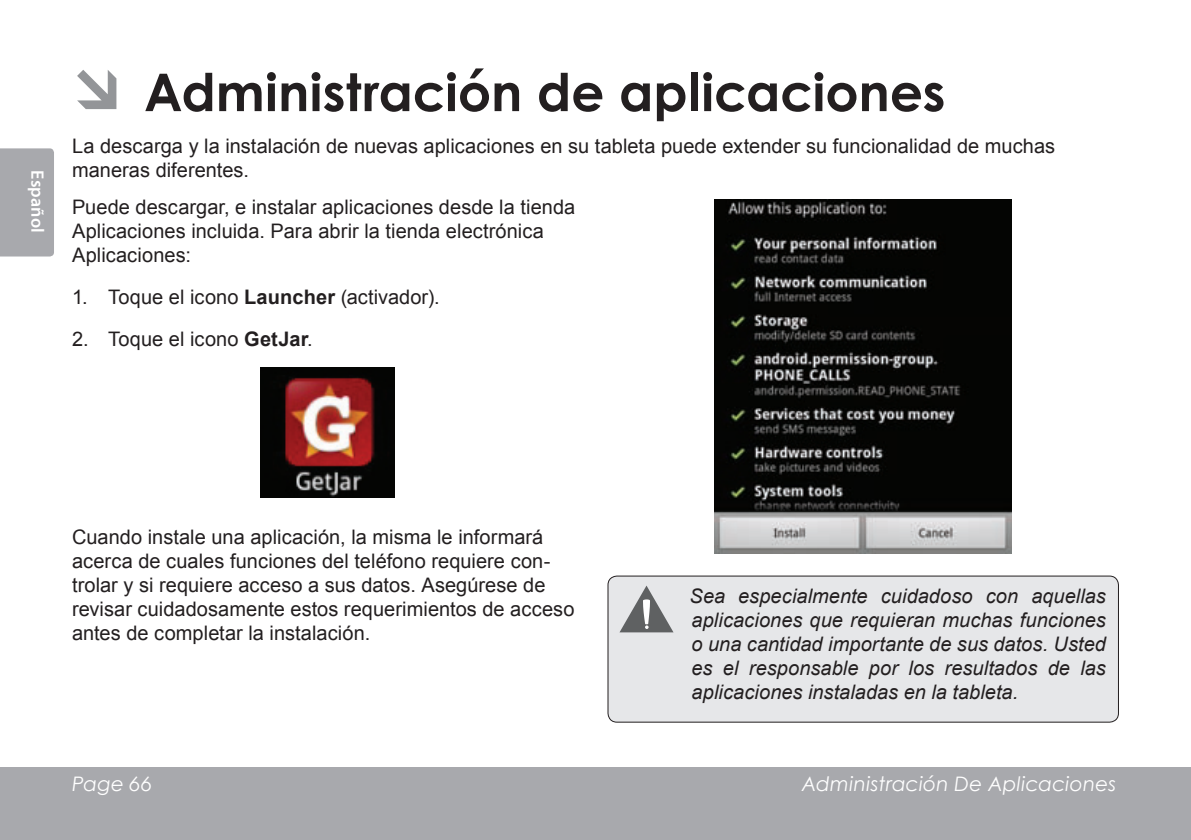
<style>
.page{position:relative;width:1191px;height:840px;background:#fff}
.page>*{position:absolute;margin:0;border:0;box-sizing:border-box;transform-origin:0 0}
.t1{font:700 52px "Century Gothic";letter-spacing:-.015em;color:#231f20}
.t2{font:20px/24px "Arial";letter-spacing:.005em;color:#231f20}
.t3{font:italic 20px/24px "Arial";color:#231f20;text-align:justify}
.t4{font:italic 20px "Century Gothic";letter-spacing:.01em;color:#fff}
.t5{font:600 18px "Myriad Pro";letter-spacing:.01em;color:#fff}
.s1{font-weight:700}
</style>
<div class="page">
<div style="left:0;top:767px;width:1191px;height:72px;background:#a8a9ad"></div>
<div style="left:0;top:148px;width:54px;height:108px;background:#a8a9ad"></div>
<img style="left:261px;top:368px;width:134px;height:129px">
<img style="left:715px;top:199px;width:296px;height:354px">
<div style="left:608px;top:575px;width:510px;height:146px;background:#e6e7e9;border-radius:9px"></div>
<svg style="left:620px;top:585px;width:53px;height:47px"></svg>
<div style="left:607px;top:575px;width:512px;height:147px;border:1px solid #231f20;border-radius:9px"></div>
<p class="t5" style="left:49px;top:170px;width:64px;rotate:90deg">Español</p>
<h1 class="t1" style="left:144px;top:53px;width:803px">administración de aplicaciones</h1>
<p class="t2" style="left:72px;top:134px;width:984px">La descarga y la instalación de nuevas aplicaciones en su tableta puede extender su funcionalidad de muchas maneras diferentes.</p>
<p class="t2" style="left:72px;top:195px;width:505px">Puede descargar, e instalar aplicaciones desde la tienda<br>Aplicaciones incluida. Para abrir la tienda electrónica<br>Aplicaciones:</p>
<p class="t2" style="left:72px;top:285px;width:369px">1. Toque el icono <span class="s1">Launcher</span> (activador).</p>
<p class="t2" style="left:72px;top:327px;width:242px">2. Toque el icono <span class="s1">GetJar</span>.</p>
<p class="t2" style="left:72px;top:524px;width:504px">Cuando instale una aplicación, la misma le informará acerca de cuales funciones del teléfono requiere con&shy;trolar y si requiere acceso a sus datos. Asegúrese de revisar cuidadosamente estos requerimientos de acceso antes de completar la instalación.</p>
<p class="t3" style="left:689px;top:584px;width:418px">Sea especialmente cuidadoso con aquellas aplicaciones que requieran muchas funciones o una cantidad importante de sus datos. Usted es el responsable por los resultados de las aplicaciones instaladas en la tableta.</p>
<p class="t4" style="left:72px;top:769px;width:82px">Page 66</p>
<p class="t4" style="left:801px;top:769px;width:316px">Administración De Aplicaciones</p>
</div>
